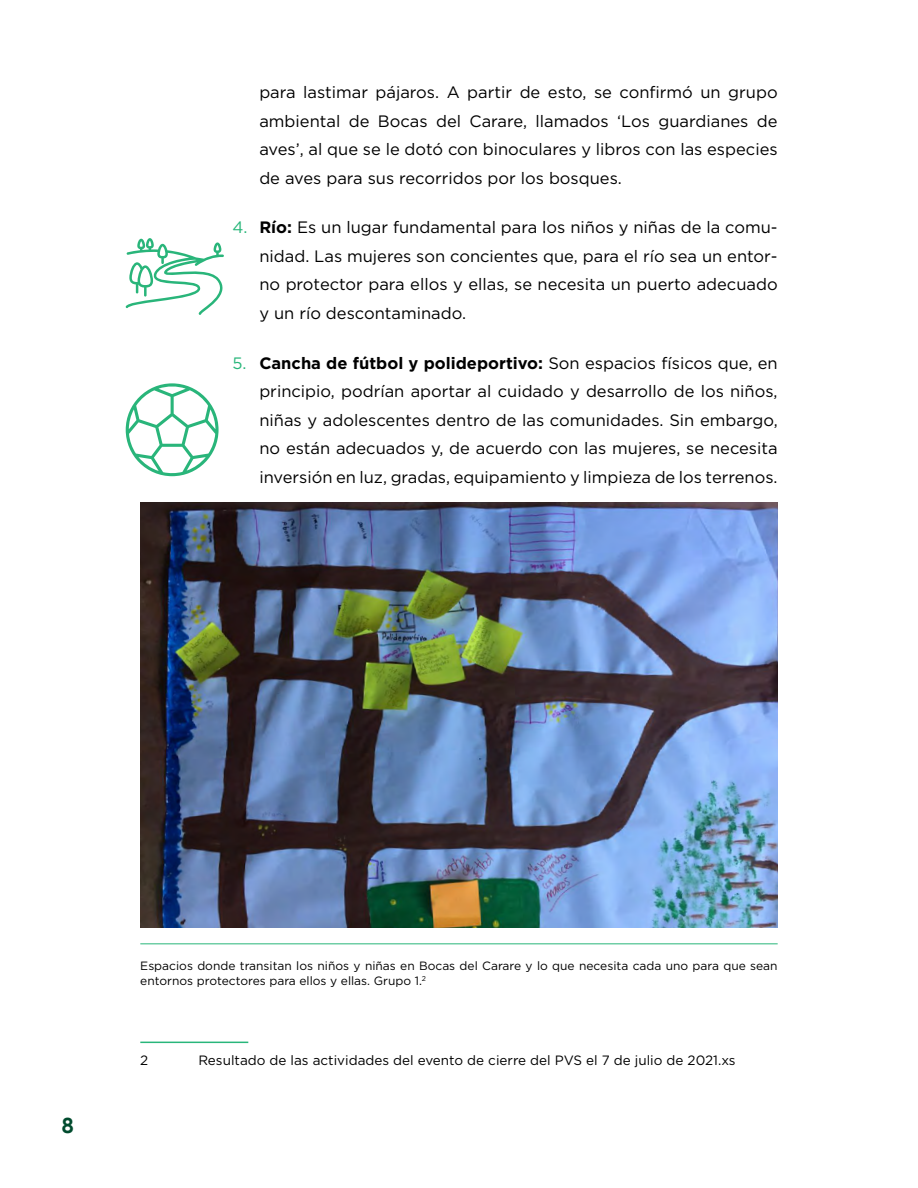
<style>
.page{position:relative;width:918px;height:1188px;background:#fff}
.page>*{position:absolute;margin:0;border:0;box-sizing:border-box;transform-origin:0 0}
.t1{font:800 21px "Overpass";color:#004b2e}
.t2{font:16.5px/28.5px "Gotham";color:#000;text-align:justify}
.t3{font:13.5px "Gotham";color:#000}
.t4{font:12px/15px "Gotham";color:#000}
.s1{color:#28b67a}
.s2{font-weight:700}
</style>
<div class="page">
<hr style="left:140px;top:943px;width:638px;height:1px;background:#28b67a">
<hr style="left:140px;top:1042px;width:108px;height:1px;background:#28b67a">
<img style="left:140px;top:502px;width:638px;height:425px">
<svg style="left:126px;top:238px;width:98px;height:77px"></svg>
<svg style="left:126px;top:383px;width:93px;height:93px"></svg>
<p class="t2" style="left:259px;top:78px;width:520px">para lastimar pájaros. A partir de esto, se confirmó un grupo ambiental de Bocas del Carare, llamados ‘Los guardianes de aves’, al que se le dotó con binoculares y libros con las especies de aves para sus recorridos por los bosques.</p>
<p class="t2" style="left:259px;top:213px;width:520px;text-indent:-27px"><span class="s1">4.</span> <span class="s2">Río:</span> Es un lugar fundamental para los niños y niñas de la comu&shy;nidad. Las mujeres son concientes que, para el río sea un entor&shy;no protector para ellos y ellas, se necesita un puerto adecuado y un río descontaminado.</p>
<p class="t2" style="left:259px;top:348px;width:520px;text-indent:-27px"><span class="s1">5.</span> <span class="s2">Cancha de fútbol y polideportivo:</span> Son espacios físicos que, en principio, podrían aportar al cuidado y desarrollo de los niños, niñas y adolescentes dentro de las comunidades. Sin embargo, no están adecuados y, de acuerdo con las mujeres, se necesita inversión en luz, gradas, equipamiento y limpieza de los terrenos.</p>
<p class="t1" style="left:61px;top:1110px;width:15px">8</p>
<p class="t4" style="left:140px;top:958px;width:639px">Espacios donde transitan los niños y niñas en Bocas del Carare y lo que necesita cada uno para que sean entornos protectores para ellos y ellas. Grupo 1.<sup>2</sup></p>
<p class="t3" style="left:140px;top:1051px;width:10px">2</p>
<p class="t3" style="left:198px;top:1051px;width:539px">Resultado de las actividades del evento de cierre del PVS el 7 de julio de 2021.xs</p>
</div>
